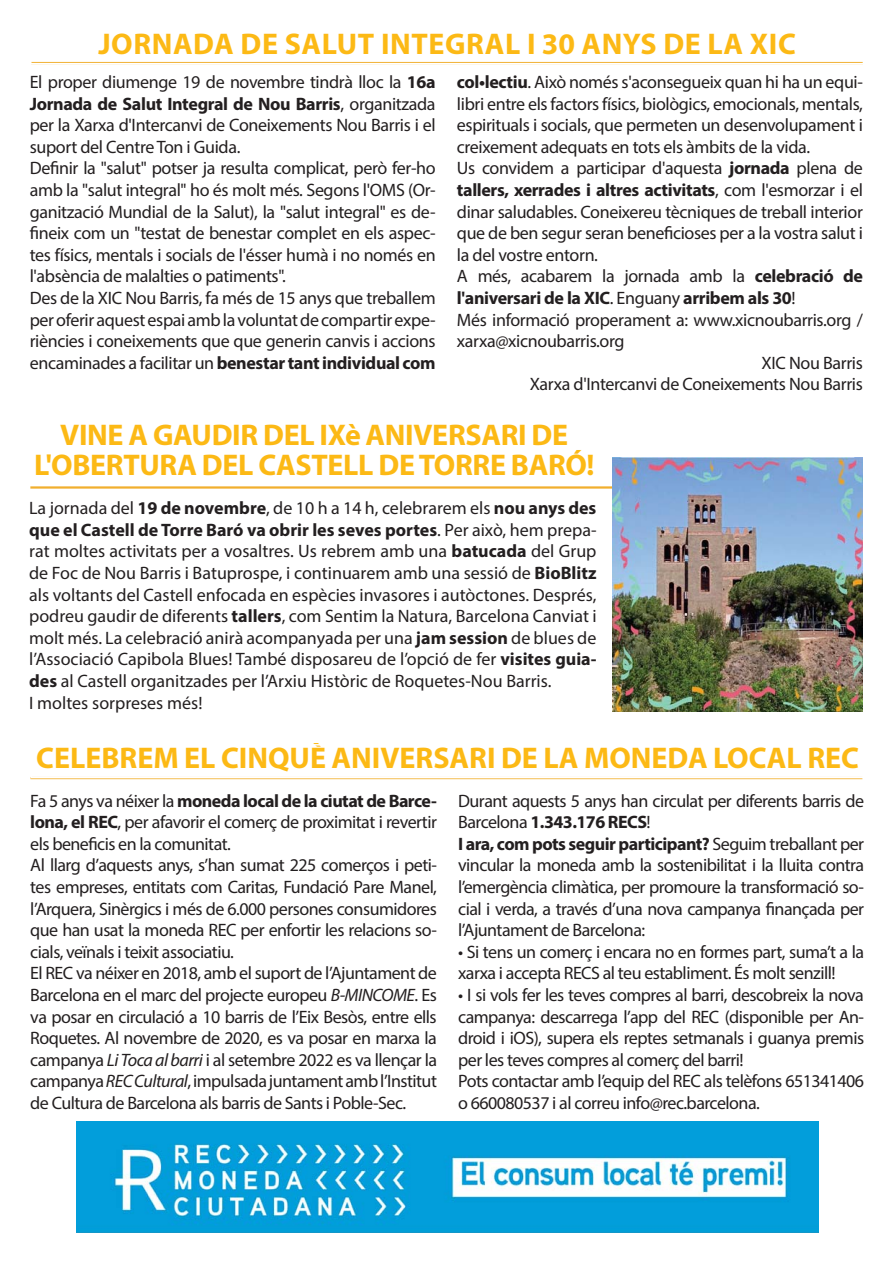
<style>
.page{position:relative;width:893px;height:1263px;background:#fff}
.page>*{position:absolute;margin:0;border:0;box-sizing:border-box;transform-origin:0 0}
.t1{font:700 30px/30px "Myriad Pro";color:#fcb915;text-align:center}
.t2{font:700 30px "Myriad Pro";letter-spacing:.02em;color:#fcb915}
.t3{font:18px/21.6px "Myriad Pro";letter-spacing:-.02em;color:#231f20}
.t4{font:18px/21.6px "Myriad Pro";color:#231f20}
.t5{font:700 18px "Myriad Pro";letter-spacing:-.02em;color:#231f20}
.s1{font-weight:700}
.s2{font-weight:400}
.s3{font-style:italic}
</style>
<div class="page">
<hr style="left:30px;top:486px;width:832px;height:3px;background:#f1af2d">
<hr style="left:30px;top:777px;width:832px;height:2px;background:#f1af2d">
<div style="left:31px;top:744px;width:834px;height:34px;border:2px solid #fff"></div>
<img style="left:77px;top:1122px;width:741px;height:111px">
<img style="left:612px;top:457px;width:250px;height:254px">
<div style="left:30px;top:30px;width:834px;height:34px;border:2px solid #fff"></div>
<h1 class="t2" style="left:98px;top:33px;width:699px">JORNADA DE SALUT INTEGRAL I 30 ANYS DE LA XIC</h1>
<p class="t3" style="left:30px;top:72px;width:407px">El proper diumenge 19 de novembre tindrà lloc la <span class="s1">16a Jornada de Salut Integral de Nou Barris</span>, organitzada per la Xarxa d'Intercanvi de Coneixements Nou Barris i el suport del Centre Ton i Guida.<br>Definir la "salut" potser ja resulta complicat, però fer-ho amb la "salut integral" ho és molt més. Segons l'OMS (Or&shy;ganització Mundial de la Salut), la "salut integral" es de&shy;fineix com un "testat de benestar complet en els aspec&shy;tes físics, mentals i socials de l'ésser humà i no només en l'absència de malalties o patiments".<br>Des de la XIC Nou Barris, fa més de 15 anys que treballem per oferir aquest espai amb la voluntat de compartir expe&shy;riències i coneixements que que generin canvis i accions encaminades a facilitar un <span class="s1">benestar tant individual com</span></p>
<p class="t3" style="left:457px;top:72px;width:407px"><span class="s1">col•lectiu</span>. Això només s'aconsegueix quan hi ha un equi-</p>
<p class="t3" style="left:457px;top:94px;width:407px">libri entre els factors físics, biològics, emocionals, mentals,</p>
<p class="t3" style="left:457px;top:116px;width:407px">espirituals i socials, que permeten un desenvolupament i</p>
<p class="t3" style="left:457px;top:137px;width:355px">creixement adequats en tots els àmbits de la vida.</p>
<p class="t3" style="left:457px;top:159px;width:407px">Us convidem a participar d'aquesta <span class="s1">jornada</span> plena de</p>
<p class="t5" style="left:457px;top:183px;width:407px">tallers, xerrades i altres activitats<span class="s2">, com l'esmorzar i el</span></p>
<p class="t3" style="left:457px;top:202px;width:407px">dinar saludables. Coneixereu tècniques de treball interior</p>
<p class="t3" style="left:457px;top:224px;width:407px">que de ben segur seran beneficioses per a la vostra salut i</p>
<p class="t3" style="left:457px;top:245px;width:143px">la del vostre entorn.</p>
<p class="t3" style="left:457px;top:267px;width:407px">A més, acabarem la jornada amb la <span class="s1">celebració de</span></p>
<p class="t5" style="left:457px;top:291px;width:340px">l'aniversari de la XIC<span class="s2">. Enguany</span> arribem als 30<span class="s2">!</span></p>
<p class="t3" style="left:457px;top:310px;width:407px">Més informació properament a: www.xicnoubarris.org /</p>
<p class="t3" style="left:457px;top:331px;width:169px">xarxa@xicnoubarris.org</p>
<p class="t3" style="left:761px;top:353px;width:103px">XIC Nou Barris</p>
<p class="t3" style="left:530px;top:375px;width:334px">Xarxa d'Intercanvi de Coneixements Nou Barris</p>
<h1 class="t1" style="left:34px;top:421px;width:562px">VINE A GAUDIR DEL IXè ANIVERSARI DE<br>L'OBERTURA DEL CASTELL DE TORRE BARÓ!</h1>
<p class="t4" style="left:29px;top:499px;width:569px">La jornada del <span class="s1">19 de novembre</span>, de 10 h a 14 h, celebrarem els <span class="s1">nou anys des que el Castell de Torre Baró va obrir les seves portes</span>. Per això, hem prepa&shy;rat moltes activitats per a vosaltres. Us rebrem amb una <span class="s1">batucada</span> del Grup de Foc de Nou Barris i Batuprospe, i continuarem amb una sessió de <span class="s1">BioBlitz </span>als voltants del Castell enfocada en espècies invasores i autòctones. Després, podreu gaudir de diferents <span class="s1">tallers</span>, com Sentim la Natura, Barcelona Canviat i molt més. La celebració anirà acompanyada per una <span class="s1">jam session</span> de blues de l’Associació Capibola Blues! També disposareu de l’opció de fer <span class="s1">visites guia&shy;des</span> al Castell organitzades per l’Arxiu Històric de Roquetes-Nou Barris.<br>I moltes sorpreses més!</p>
<h1 class="t1" style="left:36px;top:745px;width:824px">CELEBREM EL CINQUÈ ANIVERSARI DE LA MONEDA LOCAL REC</h1>
<p class="t3" style="left:30px;top:791px;width:408px">Fa 5 anys va néixer la <span class="s1">moneda local de la ciutat de Barce&shy;lona, el REC</span>, per afavorir el comerç de proximitat i revertir els beneficis en la comunitat.<br>Al llarg d’aquests anys, s’han sumat 225 comerços i peti&shy;tes empreses, entitats com Caritas, Fundació Pare Manel, l’Arquera, Sinèrgics i més de 6.000 persones consumidores que han usat la moneda REC per enfortir les relacions so&shy;cials, veïnals i teixit associatiu.<br>El REC va néixer en 2018, amb el suport de l’Ajuntament de Barcelona en el marc del projecte europeu <span class="s3">B-MINCOME</span>. Es va posar en circulació a 10 barris de l’Eix Besòs, entre ells Roquetes. Al novembre de 2020, es va posar en marxa la campanya <span class="s3">Li Toca al barri</span> i al setembre 2022 es va llençar la campanya <span class="s3">REC Cultural</span>, impulsada juntament amb l’Institut de Cultura de Barcelona als barris de Sants i Poble-Sec.</p>
<p class="t3" style="left:458px;top:791px;width:408px">Durant aquests 5 anys han circulat per diferents barris de Barcelona <span class="s1">1.343.176 RECS</span>!<br><span class="s1">I ara, com pots seguir participant?</span> Seguim treballant per vincular la moneda amb la sostenibilitat i la lluita contra l’emergència climàtica, per promoure la transformació so&shy;cial i verda, a través d’una nova campanya finançada per l’Ajuntament de Barcelona:</p>
<p class="t3" style="left:458px;top:942px;width:407px">• Si tens un comerç i encara no en formes part, suma’t a la xarxa i accepta RECS al teu establiment. És molt senzill!</p>
<p class="t3" style="left:458px;top:985px;width:407px">• I si vols fer les teves compres al barri, descobreix la nova campanya: descarrega l’app del REC (disponible per An&shy;droid i iOS), supera els reptes setmanals i guanya premis per les teves compres al comerç del barri!<br>Pots contactar amb l’equip del REC als telèfons 651341406 o 660080537 i al correu info@rec.barcelona.</p>
</div>
